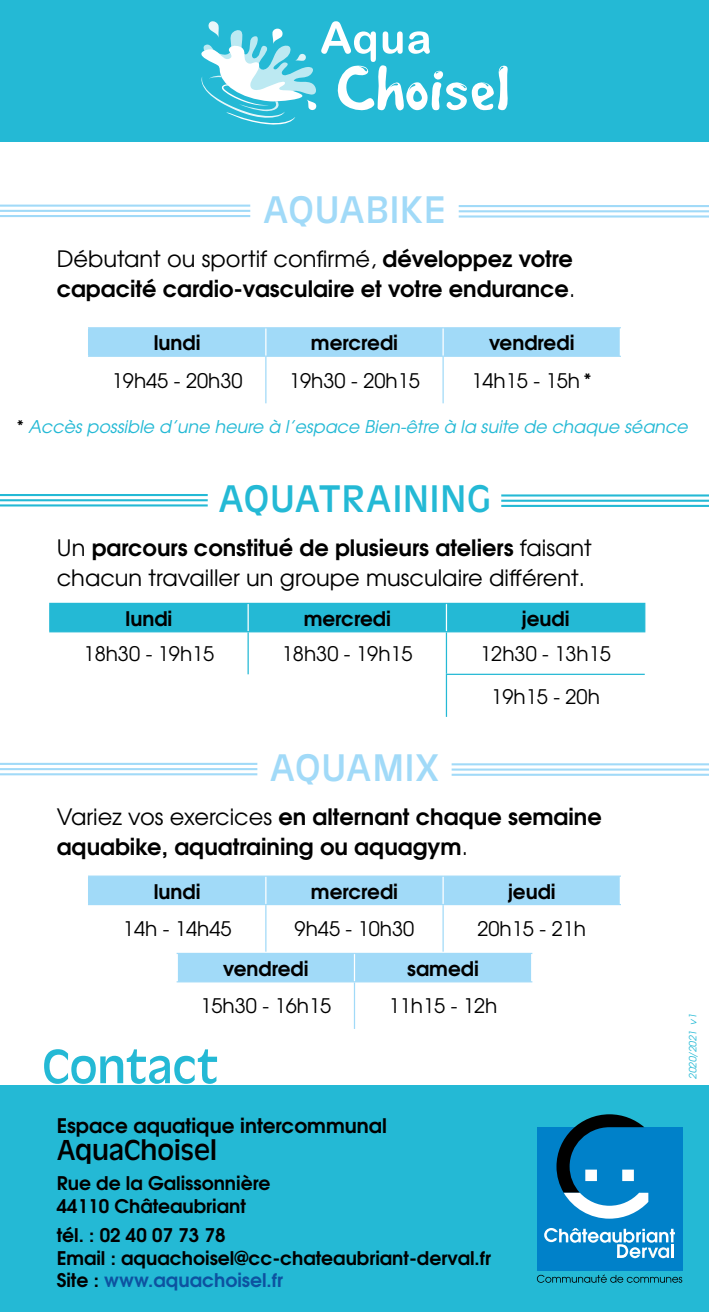
<style>
.page{position:relative;width:709px;height:1312px;background:#fff}
.page>*{position:absolute;margin:0;border:0;box-sizing:border-box;transform-origin:0 0}
.t1{font:50px "Antique Oli";color:#24b9d5}
.t2{font:40px "Antique Oli";letter-spacing:.035em;color:#a1daf8}
.t3{font:40px "Antique Oli";letter-spacing:.04em;color:#24b9d5}
.t4{font:30px "Antique Oli";color:#000}
.t5{font:700 22.5px/30px "Te X Gyre Adventor";color:#000}
.t6{font:22.5px/30px "Te X Gyre Adventor";color:#000}
.t7{font:20px "Te X Gyre Adventor";color:#000}
.t8{font:700 20px "Te X Gyre Adventor";color:#000}
.t9{font:700 18.75px "Te X Gyre Adventor";color:#000}
.t10{font:700 18.75px "Te X Gyre Adventor";color:#0d52a0}
.t11{font:italic 17.5px "Te X Gyre Adventor";color:#24b9d5}
.t12{font:italic 10px "Te X Gyre Adventor";color:#24b9d5}
.s1{font-weight:400}
.s2{font-weight:700}
.s3{font-weight:700;font-style:normal;color:#000}
.s4{color:#000}
</style>
<div class="page">
<div style="left:0;top:0;width:709px;height:142px;background:#24b9d5"></div>
<svg style="left:201px;top:21px;width:306px;height:103px"></svg>
<div style="left:0;top:1084px;width:709px;height:227px;background:#24b9d5"></div>
<div style="left:537px;top:1126px;width:145px;height:143px;background:#0081c9"></div>
<svg style="left:556px;top:1114px;width:92px;height:104px"></svg>
<svg style="left:537px;top:1274px;width:145px;height:8px"></svg>
<svg style="left:544px;top:1228px;width:131px;height:29px"></svg>
<hr style="left:0;top:204px;width:250px;height:3px;background:#a1daf8">
<hr style="left:0;top:210px;width:250px;height:2px;background:#a1daf8">
<hr style="left:0;top:215px;width:250px;height:2px;background:#a1daf8">
<hr style="left:459px;top:205px;width:250px;height:2px;background:#a1daf8">
<hr style="left:459px;top:210px;width:250px;height:2px;background:#a1daf8">
<hr style="left:459px;top:215px;width:250px;height:2px;background:#a1daf8">
<hr style="left:0;top:494px;width:208px;height:2px;background:#24b9d5">
<hr style="left:0;top:499px;width:208px;height:2px;background:#24b9d5">
<hr style="left:0;top:504px;width:208px;height:2px;background:#24b9d5">
<hr style="left:501px;top:494px;width:208px;height:2px;background:#24b9d5">
<hr style="left:501px;top:499px;width:208px;height:2px;background:#24b9d5">
<hr style="left:501px;top:504px;width:208px;height:3px;background:#24b9d5">
<hr style="left:49px;top:602px;width:199px;height:2px;background:#24b9d5">
<hr style="left:248px;top:602px;width:198px;height:2px;background:#24b9d5">
<hr style="left:446px;top:602px;width:199px;height:2px;background:#24b9d5">
<hr style="left:247px;top:632px;width:2px;height:42px;background:#24b9d5">
<hr style="left:446px;top:632px;width:1px;height:41px;background:#24b9d5">
<hr style="left:446px;top:674px;width:1px;height:42px;background:#24b9d5">
<div style="left:49px;top:603px;width:596px;height:28px;background:#24b9d5"></div>
<hr style="left:49px;top:631px;width:199px;height:1px;background:#24b9d5">
<hr style="left:248px;top:631px;width:198px;height:1px;background:#24b9d5">
<hr style="left:446px;top:631px;width:199px;height:1px;background:#24b9d5">
<hr style="left:446px;top:673px;width:198px;height:1px;background:#24b9d5">
<hr style="left:0;top:762px;width:257px;height:2px;background:#a1daf8">
<hr style="left:0;top:768px;width:257px;height:2px;background:#a1daf8">
<hr style="left:0;top:773px;width:257px;height:2px;background:#a1daf8">
<hr style="left:451px;top:763px;width:258px;height:2px;background:#a1daf8">
<hr style="left:451px;top:768px;width:258px;height:2px;background:#a1daf8">
<hr style="left:451px;top:773px;width:258px;height:2px;background:#a1daf8">
<hr style="left:88px;top:875px;width:178px;height:1px;background:#a1daf8">
<hr style="left:266px;top:875px;width:177px;height:1px;background:#a1daf8">
<hr style="left:443px;top:875px;width:178px;height:1px;background:#a1daf8">
<hr style="left:88px;top:903px;width:178px;height:2px;background:#a1daf8">
<hr style="left:266px;top:903px;width:177px;height:2px;background:#a1daf8">
<hr style="left:443px;top:903px;width:178px;height:2px;background:#a1daf8">
<div style="left:88px;top:876px;width:532px;height:28px;background:#a1daf8"></div>
<hr style="left:442px;top:876px;width:2px;height:27px;background:#fff">
<hr style="left:619px;top:876px;width:2px;height:27px;background:#fff">
<hr style="left:265px;top:905px;width:1px;height:46px;background:#a1daf8">
<hr style="left:442px;top:905px;width:2px;height:46px;background:#a1daf8">
<hr style="left:88px;top:327px;width:178px;height:1px;background:#a1daf8">
<hr style="left:266px;top:327px;width:177px;height:1px;background:#a1daf8">
<hr style="left:443px;top:327px;width:178px;height:1px;background:#a1daf8">
<hr style="left:88px;top:355px;width:178px;height:2px;background:#a1daf8">
<hr style="left:266px;top:355px;width:177px;height:2px;background:#a1daf8">
<hr style="left:443px;top:355px;width:178px;height:2px;background:#a1daf8">
<div style="left:88px;top:328px;width:532px;height:28px;background:#a1daf8"></div>
<hr style="left:442px;top:328px;width:2px;height:27px;background:#fff">
<hr style="left:619px;top:328px;width:2px;height:27px;background:#fff">
<hr style="left:265px;top:357px;width:1px;height:46px;background:#a1daf8">
<hr style="left:442px;top:357px;width:2px;height:46px;background:#a1daf8">
<hr style="left:177px;top:952px;width:177px;height:1px;background:#a1daf8">
<hr style="left:354px;top:952px;width:178px;height:1px;background:#a1daf8">
<hr style="left:177px;top:980px;width:177px;height:2px;background:#a1daf8">
<hr style="left:354px;top:980px;width:178px;height:2px;background:#a1daf8">
<div style="left:177px;top:953px;width:355px;height:28px;background:#a1daf8"></div>
<hr style="left:354px;top:982px;width:1px;height:46px;background:#a1daf8">
<p class="t2" style="left:263px;top:187px;width:184px">AQUABIKE</p>
<p class="t5" style="left:57px;top:241px;width:520px"><span class="s1">Débutant ou sportif confirmé,</span> développez votre capacité cardio-vasculaire et votre endurance<span class="s1">.</span></p>
<p class="t8" style="left:154px;top:325px;width:48px">lundi</p>
<p class="t8" style="left:311px;top:325px;width:89px">mercredi</p>
<p class="t8" style="left:489px;top:325px;width:87px">vendredi</p>
<p class="t7" style="left:112px;top:364px;width:132px">19h45 - 20h30</p>
<p class="t7" style="left:289px;top:364px;width:132px">19h30 - 20h15</p>
<p class="t7" style="left:471px;top:364px;width:122px">14h15 - 15h <span class="s2">*</span></p>
<p class="t11" style="left:16px;top:412px;width:673px"><span class="s3">*</span> Accès possible d’une heure à l’espace Bien-être à la suite de chaque séance</p>
<p class="t3" style="left:219px;top:476px;width:273px">AQUATRAINING</p>
<p class="t6" style="left:57px;top:531px;width:536px">Un <span class="s2">parcours constitué de plusieurs ateliers</span> faisant chacun travailler un groupe musculaire différent.</p>
<p class="t8" style="left:126px;top:601px;width:48px">lundi</p>
<p class="t8" style="left:304px;top:601px;width:89px">mercredi</p>
<p class="t8" style="left:521px;top:601px;width:49px">jeudi</p>
<p class="t7" style="left:84px;top:637px;width:132px">18h30 - 19h15</p>
<p class="t7" style="left:282px;top:637px;width:132px">18h30 - 19h15</p>
<p class="t7" style="left:480px;top:637px;width:132px">12h30 - 13h15</p>
<p class="t7" style="left:491px;top:680px;width:110px">19h15 - 20h</p>
<p class="t2" style="left:270px;top:745px;width:170px">AQUAMIX</p>
<p class="t5" style="left:57px;top:799px;width:546px"><span class="s1">Variez vos exercices</span> en alternant chaque semaine aquabike, aquatraining ou aquagym<span class="s1">.</span></p>
<p class="t8" style="left:154px;top:873px;width:48px">lundi</p>
<p class="t8" style="left:311px;top:873px;width:89px">mercredi</p>
<p class="t8" style="left:507px;top:873px;width:49px">jeudi</p>
<p class="t7" style="left:123px;top:912px;width:110px">14h - 14h45</p>
<p class="t7" style="left:294px;top:912px;width:121px">9h45 - 10h30</p>
<p class="t7" style="left:477px;top:912px;width:110px">20h15 - 21h</p>
<p class="t8" style="left:223px;top:950px;width:87px">vendredi</p>
<p class="t8" style="left:407px;top:950px;width:73px">samedi</p>
<p class="t7" style="left:200px;top:990px;width:132px">15h30 - 16h15</p>
<p class="t7" style="left:389px;top:990px;width:110px">11h15 - 12h</p>
<p class="t1" style="left:43px;top:1038px;width:177px">Contact</p>
<p class="t8" style="left:57px;top:1107px;width:331px">Espace aquatique intercommunal</p>
<p class="t4" style="left:57px;top:1133px;width:161px">AquaChoisel</p>
<p class="t9" style="left:57px;top:1166px;width:215px">Rue de la Galissonnière</p>
<p class="t9" style="left:57px;top:1188px;width:191px">44110 Châteaubriant</p>
<p class="t9" style="left:57px;top:1218px;width:170px">tél. : 02 40 07 73 78</p>
<p class="t9" style="left:57px;top:1241px;width:436px">Email : aquachoisel@cc-chateaubriant-derval.fr</p>
<p class="t10" style="left:57px;top:1263px;width:228px"><span class="s4">Site :</span> www.aquachoisel.fr</p>
<p class="t12" style="left:685px;top:1078px;width:67px;rotate:-90deg">2020/2021 v1</p>
</div>
